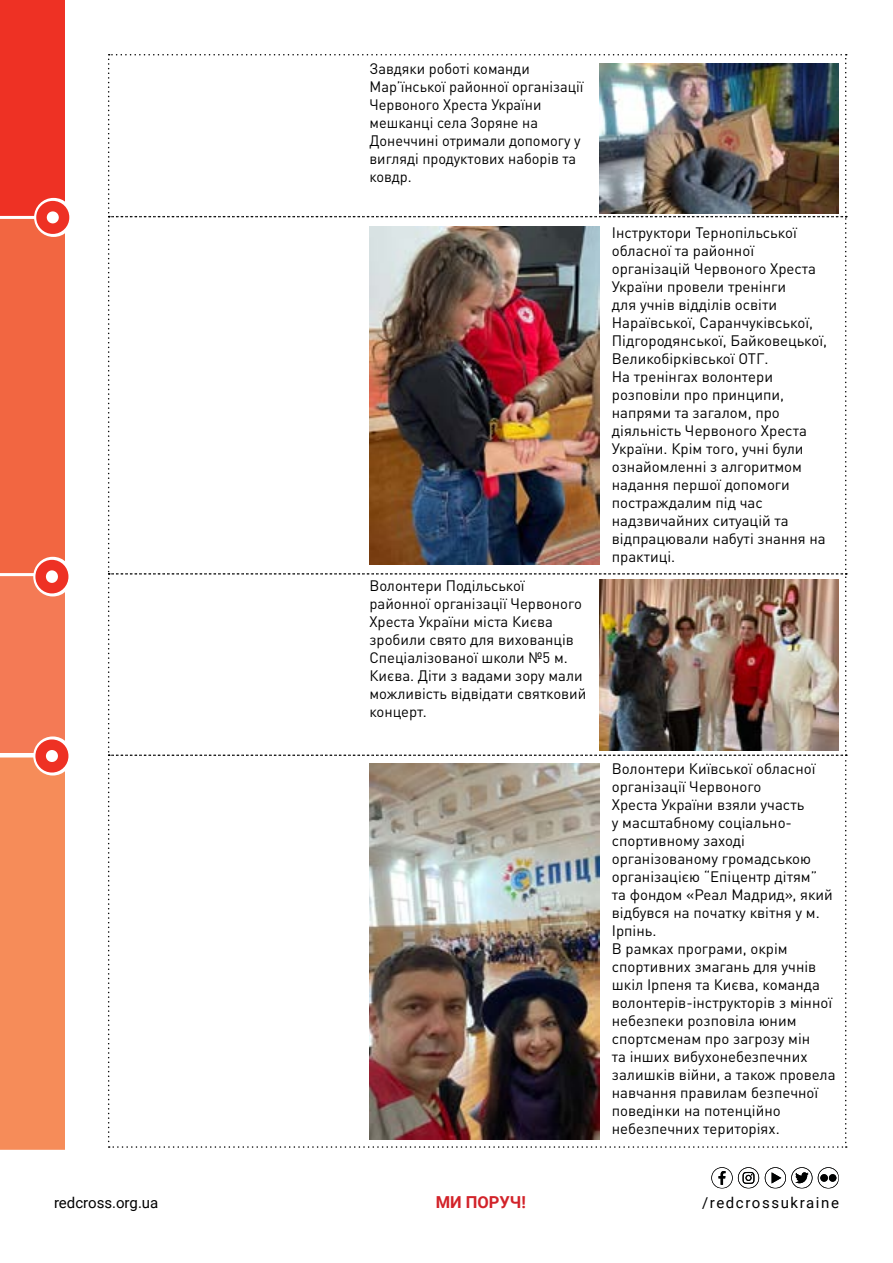
<style>
.page{position:relative;width:893px;height:1263px;background:#fff}
.page>*{position:absolute;margin:0;border:0;box-sizing:border-box;transform-origin:0 0}
.t1{font:700 16.5px "Roboto";color:#d2232a}
.t2{font:15px/18px "DIN Pro";color:#000}
.t3{font:15px "Roboto";letter-spacing:.095em;color:#000}
.t4{font:15px "Roboto";color:#000}
</style>
<div class="page">
<svg style="left:765px;top:1167px;width:47px;height:21px"></svg>
<svg style="left:818px;top:1167px;width:21px;height:21px"></svg>
<div style="left:820px;top:1174px;width:8px;height:8px;background:#000101;border-radius:50%"></div>
<div style="left:829px;top:1174px;width:7px;height:8px;background:#000101;border-radius:50%"></div>
<svg style="left:711px;top:1167px;width:48px;height:21px"></svg>
<div style="left:34px;top:198px;width:39px;height:39px;border:16px solid #fff;border-radius:50%"></div>
<div style="left:36px;top:201px;width:33px;height:33px;border:10px solid #ee3124;border-radius:50%"></div>
<div style="left:33px;top:557px;width:39px;height:39px;border:16px solid #fff;border-radius:50%"></div>
<img style="left:108px;top:54px;width:739px;height:1094px">
<img style="left:369px;top:764px;width:230px;height:375px">
<svg style="left:0;top:0;width:68px;height:1150px;background:#f37350"></svg>
<div style="left:33px;top:736px;width:39px;height:39px;border:16px solid #fff;border-radius:50%"></div>
<svg style="left:41px;top:745px;width:22px;height:22px"></svg>
<div style="left:35px;top:739px;width:33px;height:33px;border:10px solid #ee3124;border-radius:50%"></div>
<p class="t2" style="left:369px;top:58px;width:216px">Завдяки роботі команди<br>Мар’їнської районної організації<br>Червоного Хреста України мешканці села Зоряне на<br>Донеччині отримали допомогу у вигляді продуктових наборів та ковдр.</p>
<p class="t2" style="left:369px;top:575px;width:218px">Волонтери Подільської районної організації Червоного<br>Хреста України міста Києва зробили свято для вихованців<br>Спеціалізованої школи №5 м.<br>Києва. Діти з вадами зору мали можливість відвідати святковий концерт.</p>
<p class="t2" style="left:612px;top:222px;width:217px">Інструктори Тернопільської обласної та районної організацій Червоного Хреста<br>України провели тренінги<br>для учнів відділів освіти<br>Нараївської, Саранчуківської,<br>Підгородянської, Байковецької,<br>Великобірківської ОТГ.<br>На тренінгах волонтери розповіли про принципи, напрями та загалом, про діяльність Червоного Хреста<br>України. Крім того, учні були ознайомленні з алгоритмом надання першої допомоги постраждалим під час надзвичайних ситуацій та відпрацювали набуті знання на практиці.</p>
<p class="t2" style="left:612px;top:758px;width:225px">Волонтери Київської обласної організації Червоного<br>Хреста України взяли участь<br>у масштабному соціально&shy;спортивному заході організованому громадською організацією “Епіцентр дітям”<br>та фондом «Реал Мадрид», який відбувся на початку квітня у м.<br>Ірпінь.<br>В рамках програми, окрім спортивних змагань для учнів шкіл Ірпеня та Києва, команда волонтерів-інструкторів з мінної небезпеки розповіла юним спортсменам про загрозу мін<br>та інших вибухонебезпечних залишків війни, а також провела навчання правилам безпечної поведінки на потенційно небезпечних територіях.</p>
<p class="t4" style="left:54px;top:1192px;width:106px">redcross.org.ua</p>
<p class="t1" style="left:436px;top:1191px;width:92px">МИ ПОРУЧ!</p>
<p class="t3" style="left:702px;top:1192px;width:138px">/redcrossukraine</p>
</div>
